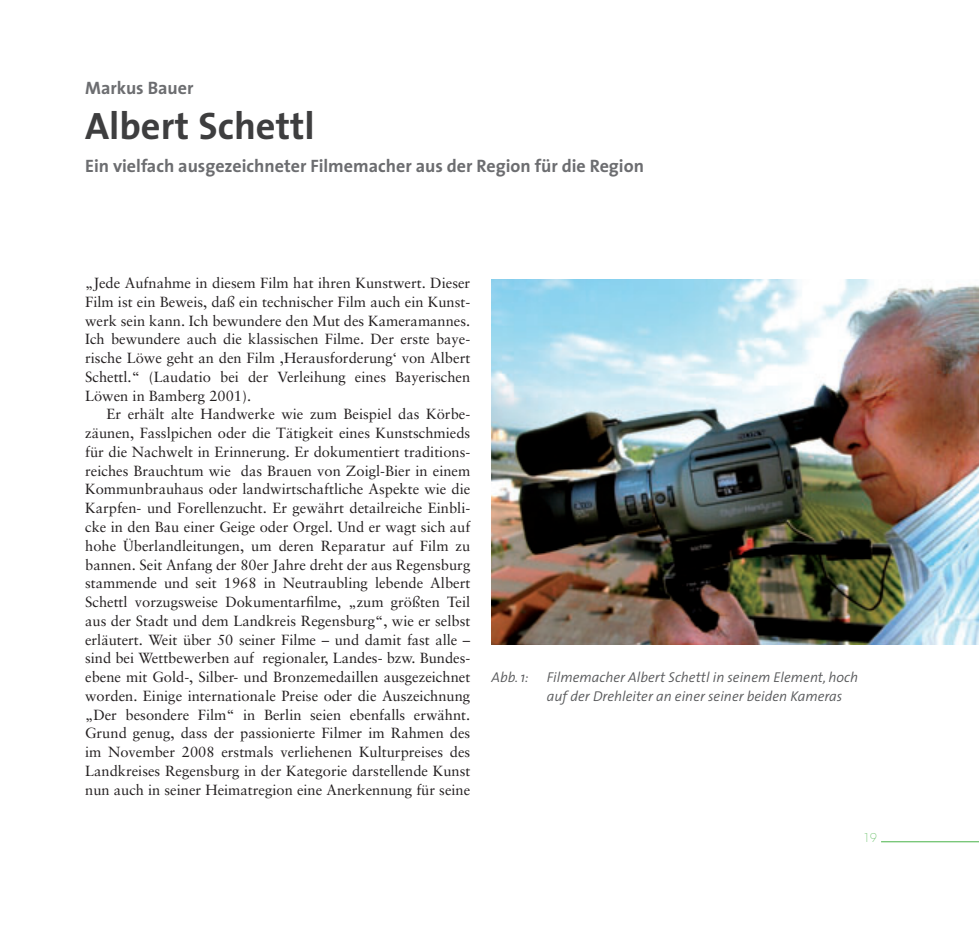
<style>
.page{position:relative;width:979px;height:936px;background:#fff}
.page>*{position:absolute;margin:0;border:0;box-sizing:border-box;transform-origin:0 0}
.t1{font:700 38.4px "The Sans";color:#3e3e3f}
.t2{font:700 18px "The Sans";color:#6c6d70}
.t3{font:14.7px/18.8px "Sabon";color:#231f20;text-align:justify}
.t4{font:italic 300 14.25px/18.8px "The Sans";color:#57585a}
.t5{font:200 12px "Avant Garde";color:#47b247}
</style>
<div class="page">
<hr style="left:880px;top:841px;width:98px;height:1px;background:#47b247">
<img style="left:491px;top:279px;width:487px;height:365px">
<p class="t2" style="left:85px;top:73px;width:110px">Markus Bauer</p>
<h1 class="t1" style="left:85px;top:94px;width:231px">Albert Schettl</h1>
<p class="t2" style="left:85px;top:151px;width:560px">Ein vielfach ausgezeichneter Filmemacher aus der Region für die Region</p>
<p class="t3" style="left:85px;top:273px;width:386px">„Jede Aufnahme in diesem Film hat ihren Kunstwert. Dieser Film ist ein Beweis, daß ein technischer Film auch ein Kunst&shy;werk sein kann. Ich bewundere den Mut des Kameramannes.<br>Ich bewundere auch die klassischen Filme. Der erste baye&shy;rische Löwe geht an den Film ,Herausforderung‘ von Albert Schettl.“ (Laudatio bei der Verleihung eines Bayerischen Löwen in Bamberg 2001).</p>
<p class="t3" style="left:85px;top:405px;width:386px;text-indent:21px">Er erhält alte Handwerke wie zum Beispiel das Körbe&shy;zäunen, Fasslpichen oder die Tätigkeit eines Kunstschmieds für die Nachwelt in Erinnerung. Er dokumentiert traditions&shy;reiches Brauchtum wie das Brauen von Zoigl-Bier in einem Kommunbrauhaus oder landwirtschaftliche Aspekte wie die Karpfen- und Forellenzucht. Er gewährt detailreiche Einbli&shy;cke in den Bau einer Geige oder Orgel. Und er wagt sich auf hohe Überlandleitungen, um deren Reparatur auf Film zu bannen. Seit Anfang der 80er Jahre dreht der aus Regensburg stammende und seit 1968 in Neutraubling lebende Albert Schettl vorzugsweise Dokumentarfilme, „zum größten Teil aus der Stadt und dem Landkreis Regensburg“, wie er selbst erläutert. Weit über 50 seiner Filme – und damit fast alle – sind bei Wettbewerben auf regionaler, Landes- bzw. Bundes&shy;ebene mit Gold-, Silber- und Bronzemedaillen ausgezeichnet worden. Einige internationale Preise oder die Auszeichnung „Der besondere Film“ in Berlin seien ebenfalls erwähnt.<br>Grund genug, dass der passionierte Filmer im Rahmen des im November 2008 erstmals verliehenen Kulturpreises des Landkreises Regensburg in der Kategorie darstellende Kunst nun auch in seiner Heimatregion eine Anerkennung für seine</p>
<p class="t4" style="left:491px;top:667px;width:39px">Abb. 1:</p>
<p class="t4" style="left:546px;top:667px;width:313px">Filmemacher Albert Schettl in seinem Element, hoch auf der Drehleiter an einer seiner beiden Kameras</p>
<p class="t5" style="left:863px;top:830px;width:15px">19</p>
</div>
